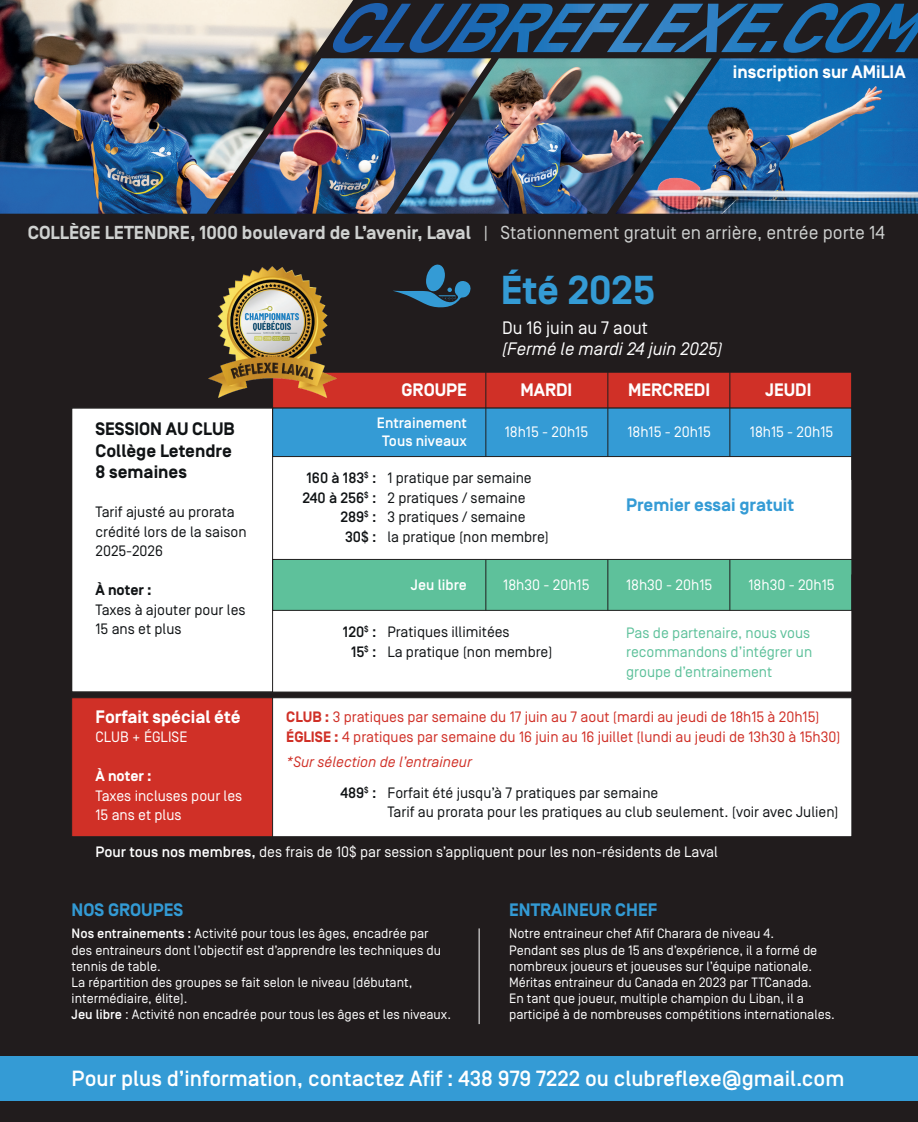
<style>
.page{position:relative;width:918px;height:1122px;background:#fff}
.page>*{position:absolute;margin:0;border:0;box-sizing:border-box;transform-origin:0 0}
.t1{font:700 40.35px "Simplon Norm";color:#349bd5}
.t2{font:500 21.9px "Simplon Norm";color:#fff}
.t3{font:700 18.75px "Simplon Norm";color:#cfd1d0}
.t4{font:700 18px "Simplon Norm";color:#fff}
.t5{font:700 18px/21.6px "Simplon Norm";color:#101315}
.t6{font:italic 18px "Simplon Norm";color:#fff}
.t7{font:700 18px "Simplon Norm";color:#339ad4}
.t8{font:700 18px "Simplon Norm";color:#349bd5}
.t9{font:18px "Simplon Norm";color:#fff}
.t10{font:15px/19.5px "Simplon Norm";color:#101315}
.t11{font:15px/19.5px "Simplon Norm";color:#fff}
.t12{font:15px/19.5px "Simplon Norm";color:#d03027}
.t13{font:15px/19.5px "Simplon Norm";color:#5ec19b}
.t14{font:500 15px/19.5px "Simplon Norm";color:#101315;text-align:right}
.t15{font:500 15px/18px "Simplon Norm";color:#fff;text-align:center}
.t16{font:italic 15px "Simplon Norm";color:#d03027}
.t17{font:700 15px "Simplon Norm";color:#101315}
.t18{font:700 15px "Simplon Norm";color:#fff}
.t19{font:13.5px/16.2px "Simplon Norm";color:#fff}
.s1{font-weight:400}
.s2{font-weight:700}
.s3{font-weight:500}
</style>
<div class="page">
<div style="left:0;top:0;width:918px;height:1121px;background:#211c1d"></div>
<svg style="left:353px;top:3px;width:565px;height:50px"></svg>
<svg style="left:393px;top:264px;width:78px;height:44px"></svg>
<div style="left:71px;top:697px;width:781px;height:139px;background:#fff;border:1px solid #201e1e"></div>
<div style="left:71px;top:697px;width:202px;height:139px;background:#d03027;border:1px solid #201e1e"></div>
<div style="left:71px;top:407px;width:781px;height:285px;background:#fff"></div>
<div style="left:272px;top:559px;width:580px;height:51px;background:#5ec19b;border:1px solid #201e1e"></div>
<hr style="left:485px;top:559px;width:1px;height:51px;background:#201e1e">
<hr style="left:607px;top:559px;width:1px;height:51px;background:#201e1e">
<hr style="left:729px;top:559px;width:1px;height:51px;background:#201e1e">
<div style="left:272px;top:371px;width:580px;height:37px;background:#d03027;border:1px solid #201e1e"></div>
<div style="left:272px;top:407px;width:580px;height:50px;background:#349bd5;border:1px solid #201e1e"></div>
<hr style="left:485px;top:372px;width:1px;height:84px;background:#201e1e">
<hr style="left:607px;top:372px;width:1px;height:84px;background:#201e1e">
<hr style="left:729px;top:372px;width:1px;height:84px;background:#201e1e">
<div style="left:71px;top:407px;width:202px;height:285px;border:1px solid #201e1e"></div>
<div style="left:0;top:1055px;width:918px;height:44px;background:#349bd5"></div>
<hr style="left:479px;top:928px;width:1px;height:95px;background:#fff">
<img style="left:209px;top:266px;width:127px;height:132px">
<img style="left:353px;top:58px;width:41px;height:156px">
<img style="left:712px;top:58px;width:206px;height:156px">
<img style="left:0;top:0;width:353px;height:214px">
<img style="left:394px;top:58px;width:318px;height:156px">
<h3 class="t4" style="left:733px;top:62px;width:174px">inscription sur AMiLIA</h3>
<h3 class="t3" style="left:28px;top:223px;width:859px">COLLÈGE LETENDRE, 1000 boulevard de L’avenir, Laval <span class="s1">| Stationnement gratuit en arrière, entrée porte 14</span></h3>
<h1 class="t1" style="left:501px;top:268px;width:155px">Été 2025</h1>
<h3 class="t9" style="left:502px;top:318px;width:147px">Du 16 juin au 7 aout</h3>
<h3 class="t6" style="left:502px;top:339px;width:222px">(Fermé le mardi 24 juin 2025)</h3>
<h3 class="t5" style="left:96px;top:419px;width:141px">SESSION AU CLUB<br>Collège Letendre<br>8 semaines</h3>
<p class="t10" style="left:96px;top:502px;width:153px">Tarif ajusté au prorata crédité lors de la saison<br>2025-2026</p>
<p class="t17" style="left:96px;top:582px;width:58px">À noter :</p>
<p class="t10" style="left:96px;top:600px;width:152px">Taxes à ajouter pour les<br>15 ans et plus</p>
<h3 class="t4" style="left:96px;top:706px;width:147px">Forfait spécial été</h3>
<p class="t11" style="left:96px;top:727px;width:93px">CLUB + ÉGLISE</p>
<p class="t18" style="left:96px;top:767px;width:58px">À noter :</p>
<p class="t11" style="left:96px;top:786px;width:148px">Taxes incluses pour les<br>15 ans et plus</p>
<h3 class="t4" style="left:402px;top:380px;width:67px">GROUPE</h3>
<h3 class="t4" style="left:628px;top:380px;width:84px">MERCREDI</h3>
<h3 class="t4" style="left:766px;top:380px;width:47px">JEUDI</h3>
<h3 class="t4" style="left:520px;top:380px;width:54px">MARDI</h3>
<p class="t15" style="left:377px;top:414px;width:92px">Entrainement<br>Tous niveaux</p>
<p class="t11" style="left:505px;top:422px;width:85px">18h15 - 20h15</p>
<p class="t11" style="left:627px;top:422px;width:85px">18h15 - 20h15</p>
<p class="t11" style="left:750px;top:422px;width:85px">18h15 - 20h15</p>
<p class="t14" style="left:302px;top:469px;width:76px">160 à 183<sup>$</sup> :<br>240 à 256<sup>$</sup> :<br>289<sup>$</sup> :<br>30$ :</p>
<p class="t10" style="left:387px;top:468px;width:163px">1 pratique par semaine<br>2 pratiques / semaine<br>3 pratiques / semaine<br>la pratique (non membre)</p>
<h3 class="t8" style="left:626px;top:495px;width:169px">Premier essai gratuit</h3>
<p class="t15" style="left:411px;top:576px;width:57px">Jeu libre</p>
<p class="t11" style="left:503px;top:575px;width:88px">18h30 - 20h15</p>
<p class="t11" style="left:626px;top:575px;width:88px">18h30 - 20h15</p>
<p class="t11" style="left:749px;top:575px;width:88px">18h30 - 20h15</p>
<p class="t14" style="left:343px;top:622px;width:35px;text-align:center">120<sup>$</sup> :<br>15<sup>$</sup> :</p>
<p class="t10" style="left:387px;top:622px;width:167px">Pratiques illimitées<br>La pratique (non membre)</p>
<p class="t13" style="left:626px;top:623px;width:188px">Pas de partenaire, nous vous recommandons d’intégrer un groupe d’entrainement</p>
<p class="t12" style="left:286px;top:707px;width:556px"><span class="s2">CLUB :</span> 3 pratiques par semaine du 17 juin au 7 aout (mardi au jeudi de 18h15 à 20h15)<br><span class="s2">ÉGLISE :</span> 4 pratiques par semaine du 16 juin au 16 juillet (lundi au jeudi de 13h30 à 15h30)</p>
<p class="t16" style="left:286px;top:754px;width:187px">*Sur sélection de l’entraineur</p>
<p class="t14" style="left:340px;top:783px;width:38px">489<sup>$</sup> :</p>
<p class="t10" style="left:387px;top:782px;width:453px">Forfait été jusqu’à 7 pratiques par semaine<br>Tarif au prorata pour les pratiques au club seulement. (voir avec Julien)</p>
<p class="t11" style="left:96px;top:842px;width:624px"><span class="s3">Pour tous nos membres,</span> des frais de 10$ par session s’appliquent pour les non-résidents de Laval</p>
<h3 class="t7" style="left:72px;top:899px;width:113px">NOS GROUPES</h3>
<p class="t19" style="left:72px;top:925px;width:381px"><span class="s3">Nos entrainements :</span> Activité pour tous les âges, encadrée par des entraineurs dont l’objectif est d’apprendre les techniques du tennis de table.<br>La répartition des groupes se fait selon le niveau (débutant, intermédiaire, élite).<br><span class="s3">Jeu libre</span> : Activité non encadrée pour tous les âges et les niveaux.</p>
<h3 class="t7" style="left:509px;top:899px;width:150px">ENTRAINEUR CHEF</h3>
<p class="t19" style="left:509px;top:925px;width:327px">Notre entraineur chef Afif Charara de niveau 4.<br>Pendant ses plus de 15 ans d’expérience, il a formé de nombreux joueurs et joueuses sur l’équipe nationale.<br>Méritas entraineur du Canada en 2023 par TTCanada.<br>En tant que joueur, multiple champion du Liban, il a participé à de nombreuses compétitions internationales.</p>
<h2 class="t2" style="left:72px;top:1066px;width:774px">Pour plus d’information, contactez Afif : 438 979 7222 ou clubreflexe@gmail.com</h2>
</div>
